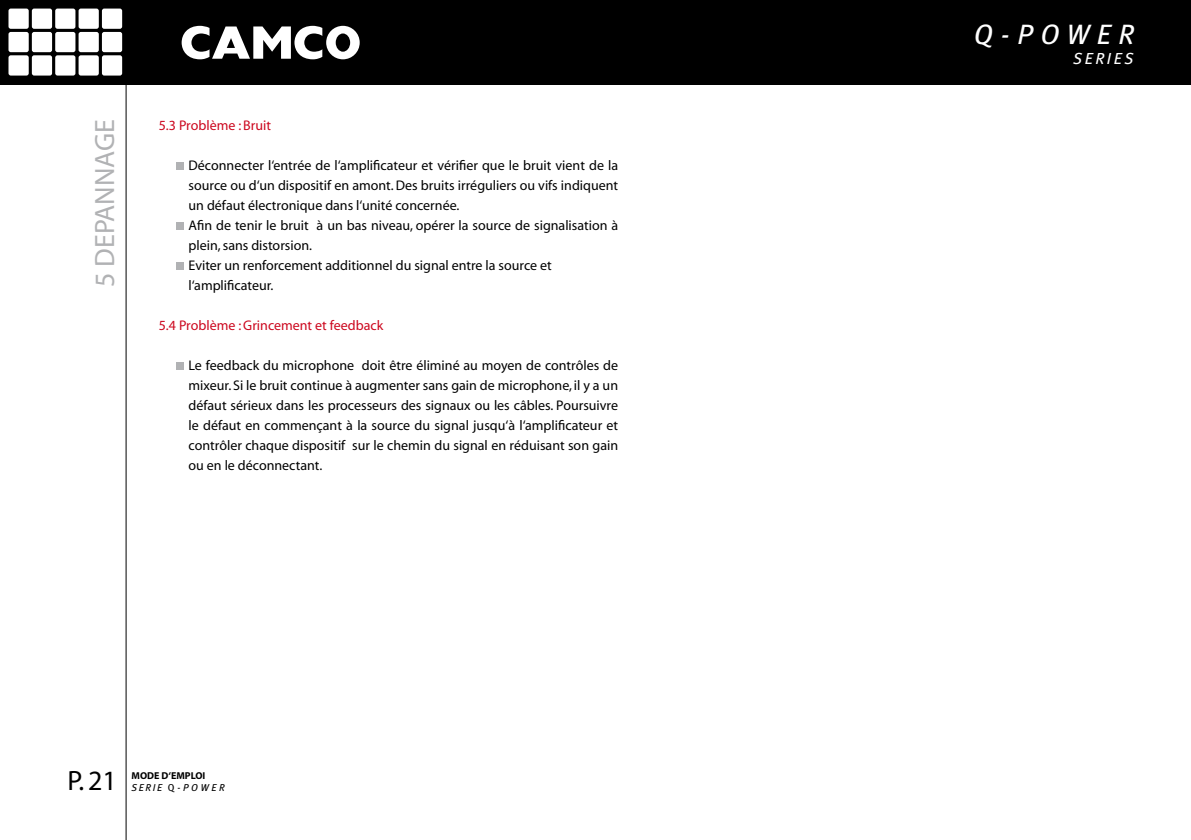
<style>
.page{position:relative;width:1191px;height:840px;background:#fff}
.page>*{position:absolute;margin:0;border:0;box-sizing:border-box;transform-origin:0 0}
.t1{font:28px "Myriad";color:#b1b2b4}
.t2{font:italic 28px "Meta";letter-spacing:.27em;color:#fff}
.t3{font:28px "Myriad";color:#000}
.t4{font:italic 16px "Meta";letter-spacing:.175em;color:#fff}
.t5{font:14px/20px "Myriad";color:#000}
.t6{font:14px "Myriad";color:#cc071e}
.t7{font:700 10px "Myriad";color:#000}
.t8{font:italic 10px "Meta";letter-spacing:.22em;color:#000}
.s1{font-style:normal}
</style>
<div class="page">
<div style="left:0;top:0;width:1191px;height:84px;background:#000"></div>
<hr style="left:126px;top:0;width:1px;height:839px;background:#000">
<svg style="left:182px;top:26px;width:178px;height:33px"></svg>
<div style="left:79px;top:9px;width:20px;height:20px;background:#fff;border-radius:2px"></div>
<div style="left:79px;top:32px;width:20px;height:20px;background:#fff;border-radius:2px"></div>
<div style="left:79px;top:55px;width:20px;height:20px;background:#fff;border-radius:2px"></div>
<div style="left:55px;top:32px;width:20px;height:20px;background:#fff;border-radius:2px"></div>
<div style="left:55px;top:55px;width:20px;height:20px;background:#fff;border-radius:2px"></div>
<div style="left:55px;top:9px;width:20px;height:20px;background:#fff;border-radius:2px"></div>
<div style="left:32px;top:32px;width:20px;height:20px;background:#fff;border-radius:2px"></div>
<div style="left:32px;top:55px;width:20px;height:20px;background:#fff;border-radius:2px"></div>
<div style="left:32px;top:9px;width:20px;height:20px;background:#fff;border-radius:2px"></div>
<div style="left:9px;top:9px;width:20px;height:20px;background:#fff;border-radius:2px"></div>
<div style="left:9px;top:32px;width:20px;height:20px;background:#fff;border-radius:2px"></div>
<div style="left:9px;top:55px;width:20px;height:20px;background:#fff;border-radius:2px"></div>
<div style="left:102px;top:9px;width:20px;height:20px;background:#fff;border-radius:2px"></div>
<div style="left:102px;top:32px;width:20px;height:20px;background:#fff;border-radius:2px"></div>
<div style="left:102px;top:55px;width:20px;height:20px;background:#fff;border-radius:2px"></div>
<div style="left:176px;top:162px;width:7px;height:8px;background:#b1b2b4"></div>
<div style="left:176px;top:222px;width:7px;height:8px;background:#b1b2b4"></div>
<div style="left:176px;top:262px;width:7px;height:8px;background:#b1b2b4"></div>
<div style="left:176px;top:362px;width:7px;height:8px;background:#b1b2b4"></div>
<h1 class="t1" style="left:91px;top:287px;width:169px;rotate:-90deg">5 DEPANNAGE</h1>
<p class="t6" style="left:159px;top:118px;width:114px">5.3 Problème : Bruit</p>
<p class="t5" style="left:188px;top:155px;width:431px">Déconnecter l‘entrée de l‘amplificateur et vérifier que le bruit vient de la source ou d‘un dispositif en amont. Des bruits irréguliers ou vifs indiquent un défaut électronique dans l‘unité concernée.<br>Afin de tenir le bruit à un bas niveau, opérer la source de signalisation à plein, sans distorsion.<br>Eviter un renforcement additionnel du signal entre la source et l‘amplificateur.</p>
<p class="t6" style="left:159px;top:318px;width:226px">5.4 Problème : Grincement et feedback</p>
<p class="t5" style="left:188px;top:355px;width:431px;text-align:justify">Le feedback du microphone doit être éliminé au moyen de contrôles de mixeur. Si le bruit continue à augmenter sans gain de microphone, il y a un défaut sérieux dans les processeurs des signaux ou les câbles. Poursuivre le défaut en commençant à la source du signal jusqu‘à l‘amplificateur et contrôler chaque dispositif sur le chemin du signal en réduisant son gain ou en le déconnectant.</p>
<h1 class="t3" style="left:68px;top:766px;width:43px">P. 21</h1>
<p class="t7" style="left:132px;top:770px;width:75px">MODE D‘EMPLOI</p>
<p class="t8" style="left:132px;top:781px;width:94px">SERIE <span class="s1">Q-</span>POWER</p>
<h1 class="t2" style="left:973px;top:18px;width:161px">Q-POWER</h1>
<p class="t4" style="left:1073px;top:49px;width:62px">SERIES</p>
</div>
